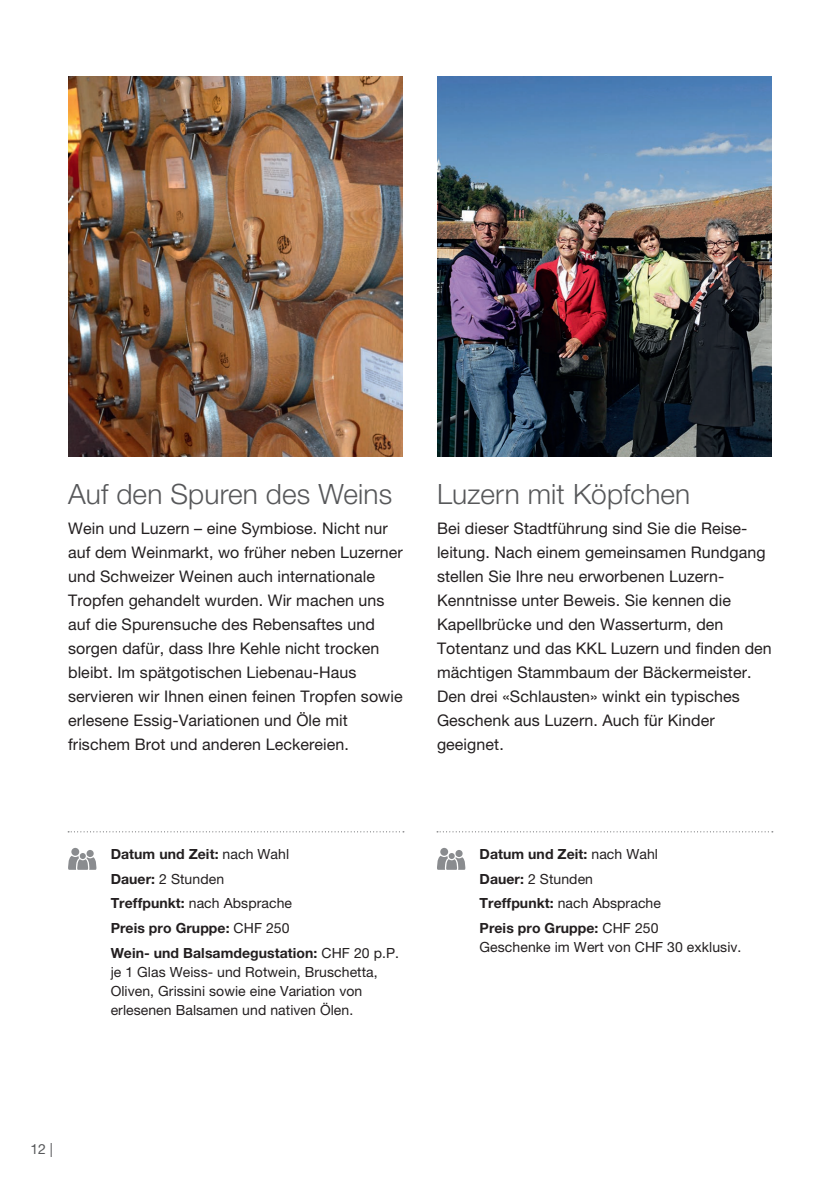
<style>
.page{position:relative;width:840px;height:1191px;background:#fff}
.page>*{position:absolute;margin:0;border:0;box-sizing:border-box;transform-origin:0 0}
.t1{font:300 28px "Helvetica Neue";letter-spacing:.005em;color:#57585a}
.t2{font:16px/24px "Helvetica Neue";letter-spacing:.005em;color:#231f20}
.t3{font:700 14px/24.6px "Helvetica Neue";letter-spacing:.005em;color:#231f20}
.t4{font:14px/19px "Helvetica Neue";letter-spacing:.005em;color:#231f20}
.t5{font:14px "Helvetica Neue LT Std";color:#57585a}
.s1{font-weight:400}
</style>
<div class="page">
<img style="left:68px;top:77px;width:335px;height:379px">
<svg style="left:68px;top:848px;width:29px;height:21px"></svg>
<svg style="left:68px;top:831px;width:336px;height:1px"></svg>
<img style="left:437px;top:77px;width:334px;height:379px">
<svg style="left:437px;top:848px;width:28px;height:21px"></svg>
<svg style="left:437px;top:831px;width:335px;height:1px"></svg>
<h1 class="t1" style="left:68px;top:477px;width:325px">Auf den Spuren des Weins</h1>
<p class="t2" style="left:68px;top:516px;width:336px">Wein und Luzern – eine Symbiose. Nicht nur auf dem Weinmarkt, wo früher neben Luzerner und Schweizer Weinen auch internationale Tropfen gehandelt wurden. Wir machen uns auf die Spurensuche des Rebensaftes und sorgen dafür, dass Ihre Kehle nicht trocken bleibt. Im spätgotischen Liebenau-Haus servieren wir Ihnen einen feinen Tropfen sowie erlesene Essig-Variationen und Öle mit frischem Brot und anderen Leckereien.</p>
<h1 class="t1" style="left:437px;top:477px;width:254px">Luzern mit Köpfchen</h1>
<p class="t2" style="left:437px;top:516px;width:336px">Bei dieser Stadtführung sind Sie die Reise&shy;leitung. Nach einem gemeinsamen Rundgang stellen Sie Ihre neu erworbenen Luzern-Kenntnisse unter Beweis. Sie kennen die Kapellbrücke und den Wasserturm, den Totentanz und das KKL Luzern und finden den mächtigen Stammbaum der Bäckermeister.<br>Den drei «Schlausten» winkt ein typisches Geschenk aus Luzern. Auch für Kinder geeignet.</p>
<p class="t3" style="left:111px;top:841px;width:290px">Datum und Zeit: <span class="s1">nach Wahl<br></span>Dauer: <span class="s1">2 Stunden<br></span>Treffpunkt: <span class="s1">nach Absprache<br></span>Preis pro Gruppe: <span class="s1">CHF 250<br></span>Wein- und Balsamdegustation: <span class="s1">CHF 20 p.P.</span></p>
<p class="t4" style="left:111px;top:962px;width:268px">je 1 Glas Weiss- und Rotwein, Bruschetta,<br>Oliven, Grissini sowie eine Variation von erlesenen Balsamen und nativen Ölen.</p>
<p class="t3" style="left:479px;top:841px;width:183px">Datum und Zeit: <span class="s1">nach Wahl<br></span>Dauer: <span class="s1">2 Stunden<br></span>Treffpunkt: <span class="s1">nach Absprache<br></span>Preis pro Gruppe: <span class="s1">CHF 250</span></p>
<p class="t4" style="left:479px;top:937px;width:263px">Geschenke im Wert von CHF 30 exklusiv.</p>
<p class="t5" style="left:30px;top:1140px;width:24px">12 |</p>
</div>
